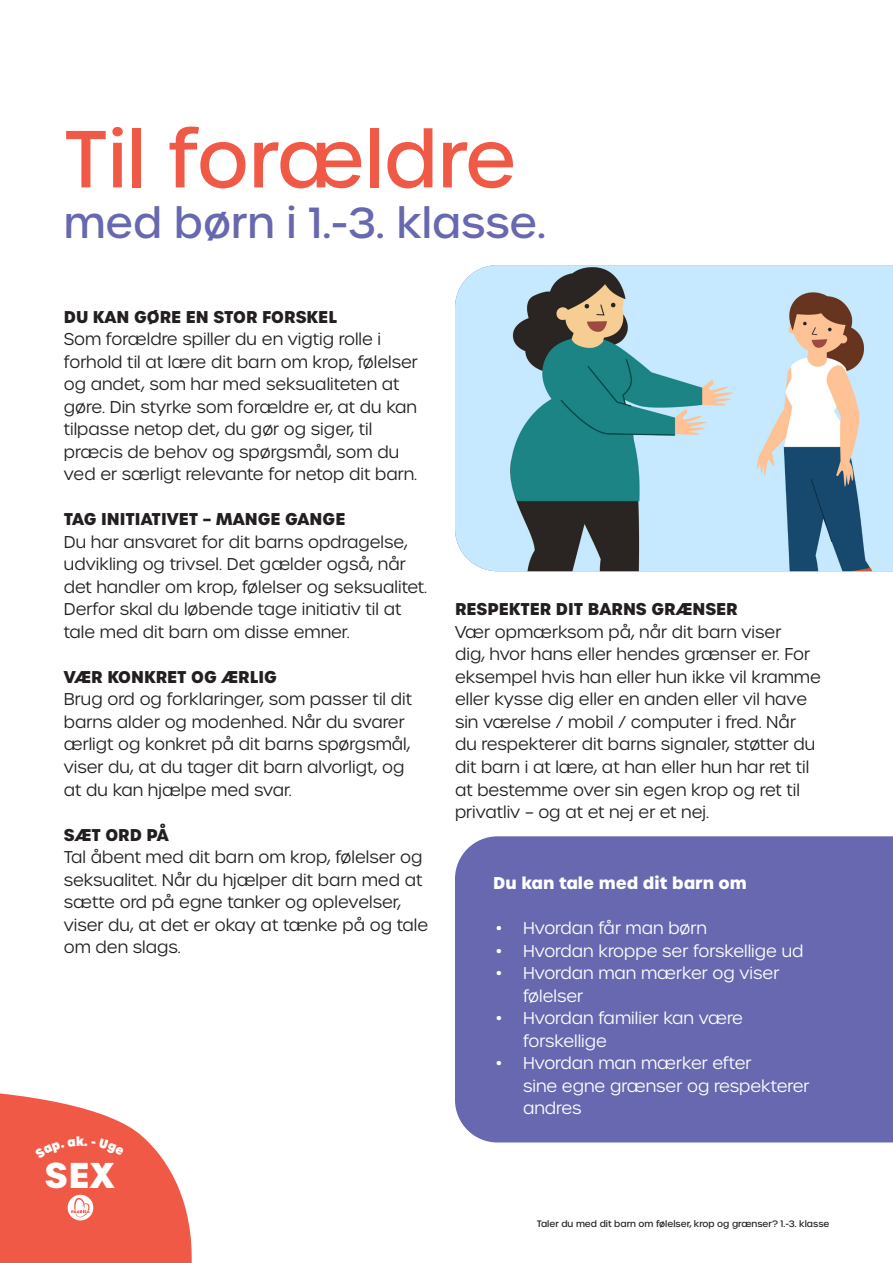
<style>
.page{position:relative;width:893px;height:1263px;background:#fff}
.page>*{position:absolute;margin:0;border:0;box-sizing:border-box;transform-origin:0 0}
.t1{font:500 78px "Urbane";color:#f05946}
.t2{font:500 42px "Urbane";color:#6768af}
.t3{font:700 34.65px "Urbane";color:#fff}
.t4{font:300 16.5px/22.5px "Urbane";color:#231f20}
.t5{font:300 16.5px/22.5px "Urbane";color:#fff}
.t6{font:700 16.5px "Urbane";color:#231f20}
.t7{font:700 16.5px "Urbane";color:#fff}
.t8{font:500 9px "Urbane";color:#231f20}
</style>
<div class="page">
<img style="left:455px;top:265px;width:438px;height:306px">
<div style="left:455px;top:836px;width:438px;height:306px;background:#6768af"></div>
<svg style="left:0;top:1093px;width:192px;height:170px"></svg>
<p class="t1" style="left:64px;top:108px;width:454px">Til forældre</p>
<p class="t2" style="left:64px;top:195px;width:484px">med børn i 1.-3. klasse.</p>
<p class="t6" style="left:64px;top:305px;width:275px">DU KAN GØRE EN STOR FORSKEL</p>
<p class="t4" style="left:64px;top:328px;width:319px">Som forældre spiller du en vigtig rolle i</p>
<p class="t4" style="left:64px;top:351px;width:356px">forhold til at lære dit barn om krop, følelser og andet, som har med seksualiteten at gøre. Din styrke som forældre er, at du kan tilpasse netop det, du gør og siger, til</p>
<p class="t4" style="left:64px;top:441px;width:337px">præcis de behov og spørgsmål, som du</p>
<p class="t4" style="left:64px;top:463px;width:355px">ved er særligt relevante for netop dit barn.</p>
<p class="t6" style="left:64px;top:508px;width:283px">TAG INITIATIVET – MANGE GANGE</p>
<p class="t4" style="left:64px;top:531px;width:365px">Du har ansvaret for dit barns opdragelse, udvikling og trivsel. Det gælder også, når det handler om krop, følelser og seksualitet.<br>Derfor skal du løbende tage initiativ til at</p>
<p class="t4" style="left:64px;top:621px;width:287px">tale med dit barn om disse emner.</p>
<p class="t6" style="left:64px;top:665px;width:215px">VÆR KONKRET OG ÆRLIG</p>
<p class="t4" style="left:64px;top:688px;width:350px">Brug ord og forklaringer, som passer til dit barns alder og modenhed. Når du svarer ærligt og konkret på dit barns spørgsmål, viser du, at du tager dit barn alvorligt, og</p>
<p class="t4" style="left:64px;top:778px;width:230px">at du kan hjælpe med svar.</p>
<p class="t6" style="left:64px;top:823px;width:107px">SÆT ORD PÅ</p>
<p class="t4" style="left:64px;top:846px;width:366px">Tal åbent med dit barn om krop, følelser og seksualitet. Når du hjælper dit barn med at sætte ord på egne tanker og oplevelser, viser du, at det er okay at tænke på og tale om den slags.</p>
<h3 class="t3" style="left:45px;top:1151px;width:71px">SEX</h3>
<p class="t6" style="left:455px;top:598px;width:284px">RESPEKTER DIT BARNS GRÆNSER</p>
<p class="t4" style="left:455px;top:621px;width:367px">Vær opmærksom på, når dit barn viser<br>dig, hvor hans eller hendes grænser er. For eksempel hvis han eller hun ikke vil kramme eller kysse dig eller en anden eller vil have sin værelse / mobil / computer i fred. Når du respekterer dit barns signaler, støtter du dit barn i at lære, at han eller hun har ret til at bestemme over sin egen krop og ret til privatliv – og at et nej er et nej.</p>
<p class="t7" style="left:493px;top:872px;width:255px">Du kan tale med dit barn om</p>
<p class="t5" style="left:496px;top:917px;width:212px">• Hvordan får man børn</p>
<p class="t5" style="left:496px;top:940px;width:309px">• Hvordan kroppe ser forskellige ud</p>
<p class="t5" style="left:523px;top:962px;width:258px;text-indent:-27px">• Hvordan man mærker og viser følelser</p>
<p class="t5" style="left:523px;top:1007px;width:222px;text-indent:-27px">• Hvordan familier kan være forskellige</p>
<p class="t5" style="left:523px;top:1052px;width:288px;text-indent:-27px">• Hvordan man mærker efter<br>sine egne grænser og respekterer andres</p>
<p class="t8" style="left:537px;top:1218px;width:294px">Taler du med dit barn om følelser, krop og grænser? 1.-3. klasse</p>
</div>
